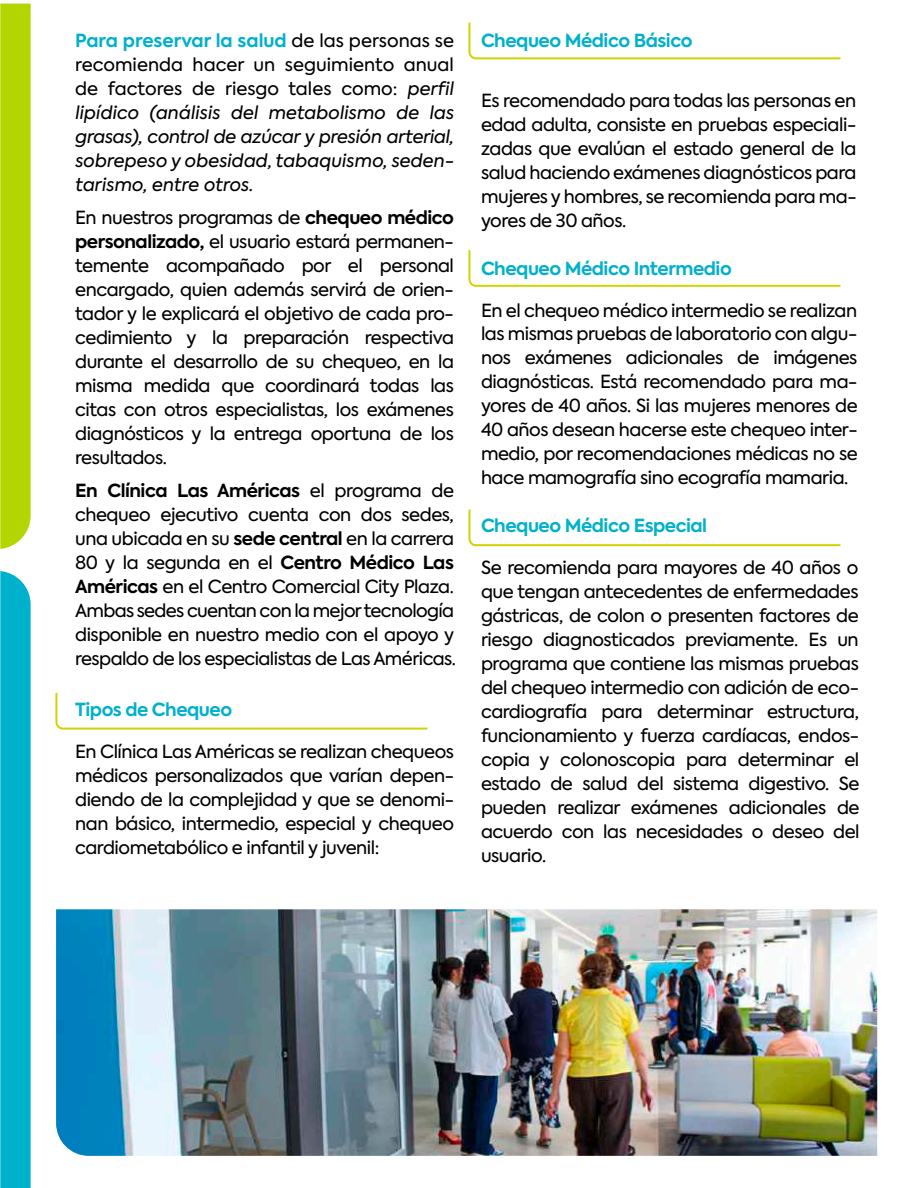
<style>
.page{position:relative;width:918px;height:1188px;background:#fff}
.page>*{position:absolute;margin:0;border:0;box-sizing:border-box;transform-origin:0 0}
.t1{font:18px/24px "Axiforma";letter-spacing:-.025em;color:#000;text-align:justify}
.t2{font:italic 18px/24px "Axiforma";color:#000;text-align:justify}
.t3{font:700 18px "Axiforma";letter-spacing:-.025em;color:#00b1cb}
.s1{font-weight:700;font-style:normal;color:#00b1cb}
.s2{font-style:normal}
.s3{font-weight:700}
</style>
<div class="page">
<svg style="left:0;top:571px;width:31px;height:617px;background:#08b3cc"></svg>
<svg style="left:0;top:4px;width:31px;height:545px;background:#b6d709"></svg>
<svg style="left:468px;top:509px;width:373px;height:38px"></svg>
<svg style="left:55px;top:692px;width:373px;height:38px"></svg>
<svg style="left:468px;top:250px;width:373px;height:37px"></svg>
<svg style="left:468px;top:22px;width:373px;height:38px"></svg>
<img style="left:56px;top:909px;width:821px;height:247px">
<p class="t2" style="left:75px;top:29px;width:380px"><span class="s1">Para preservar la salud</span> <span class="s2">de las personas se recomienda hacer un seguimiento anual de factores de riesgo tales como:</span> perfil lipídico (análisis del metabolismo de las grasas), control de azúcar y presión arterial, sobrepeso y obesidad, tabaquismo, seden&shy;tarismo, entre otros.</p>
<p class="t1" style="left:75px;top:205px;width:380px">En nuestros programas de <span class="s3">chequeo médico personalizado,</span> el usuario estará permanen&shy;temente acompañado por el personal encargado, quien además servirá de orien&shy;tador y le explicará el objetivo de cada pro&shy;cedimiento y la preparación respectiva durante el desarrollo de su chequeo, en la misma medida que coordinará todas las citas con otros especialistas, los exámenes diagnósticos y la entrega oportuna de los resultados.</p>
<p class="t1" style="left:75px;top:478px;width:382px"><span class="s3">En Clínica Las Américas</span> el programa de chequeo ejecutivo cuenta con dos sedes, una ubicada en su <span class="s3">sede central</span> en la carrera 80 y la segunda en el <span class="s3">Centro Médico Las Américas</span> en el Centro Comercial City Plaza.<br>Ambas sedes cuentan con la mejor tecnología disponible en nuestro medio con el apoyo y respaldo de los especialistas de Las Américas.</p>
<p class="t3" style="left:75px;top:697px;width:159px">Tipos de Chequeo</p>
<p class="t1" style="left:75px;top:739px;width:380px">En Clínica Las Américas se realizan chequeos médicos personalizados que varían depen&shy;diendo de la complejidad y que se denomi&shy;nan básico, intermedio, especial y chequeo cardiometabólico e infantil y juvenil:</p>
<p class="t3" style="left:481px;top:28px;width:213px">Chequeo Médico Básico</p>
<p class="t1" style="left:481px;top:88px;width:377px">Es recomendado para todas las personas en edad adulta, consiste en pruebas especiali&shy;zadas que evalúan el estado general de la salud haciendo exámenes diagnósticos para mujeres y hombres, se recomienda para ma&shy;yores de 30 años.</p>
<p class="t3" style="left:481px;top:256px;width:252px">Chequeo Médico Intermedio</p>
<p class="t1" style="left:481px;top:298px;width:378px">En el chequeo médico intermedio se realizan las mismas pruebas de laboratorio con algu&shy;nos exámenes adicionales de imágenes diagnósticas. Está recomendado para ma&shy;yores de 40 años. Si las mujeres menores de 40 años desean hacerse este chequeo inter&shy;medio, por recomendaciones médicas no se hace mamografía sino ecografía mamaria.</p>
<p class="t3" style="left:481px;top:514px;width:228px">Chequeo Médico Especial</p>
<p class="t1" style="left:481px;top:556px;width:380px">Se recomienda para mayores de 40 años o que tengan antecedentes de enfermedades gástricas, de colon o presenten factores de riesgo diagnosticados previamente. Es un programa que contiene las mismas pruebas del chequeo intermedio con adición de eco&shy;cardiografía para determinar estructura, funcionamiento y fuerza cardíacas, endos&shy;copia y colonoscopia para determinar el estado de salud del sistema digestivo. Se pueden realizar exámenes adicionales de acuerdo con las necesidades o deseo del usuario.</p>
</div>
